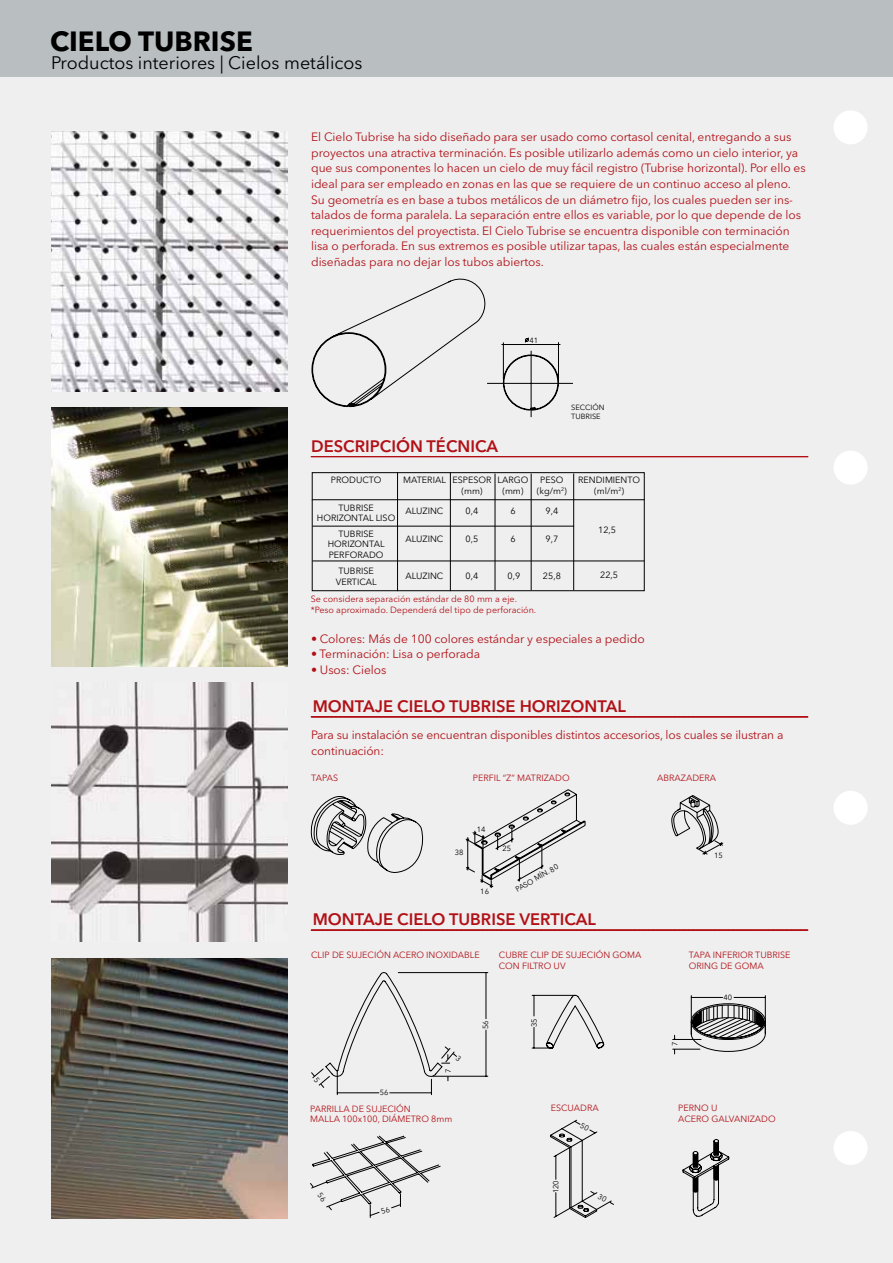
<style>
.page{position:relative;width:893px;height:1263px;background:#efeff0}
.page>*{position:absolute;margin:0;border:0;box-sizing:border-box;transform-origin:0 0}
.t1{font:700 27.6px "Avenir Next LT Pro";color:#000}
.t2{font:18px "Avenir Next LT Pro";color:#000}
.t3{font:600 16.5px "Avenir Next LT Pro";color:#b11116}
.t4{font:12px/15.6px "Avenir Next LT Pro";letter-spacing:-.005em;color:#b11116}
.t5{font:9px/10.8px "Avenir Next LT Pro";color:#b11116}
.t6{font:9px/10.8px "Avenir Next LT Pro";color:#000;text-align:center}
.t7{font:7.5px/9px "Avenir Next LT Pro";color:#000}
</style>
<div class="page">
<div style="left:0;top:0;width:893px;height:77px;background:#b9bec1"></div>
<div style="left:833px;top:110px;width:35px;height:34px;background:#fff;border-radius:50%"></div>
<div style="left:833px;top:451px;width:35px;height:34px;background:#fff;border-radius:50%"></div>
<div style="left:833px;top:791px;width:35px;height:34px;background:#fff;border-radius:50%"></div>
<div style="left:833px;top:1131px;width:35px;height:34px;background:#fff;border-radius:50%"></div>
<img style="left:51px;top:958px;width:237px;height:260px">
<img style="left:51px;top:407px;width:237px;height:260px">
<img style="left:51px;top:132px;width:237px;height:259px">
<img style="left:51px;top:683px;width:237px;height:259px">
<svg style="left:311px;top:456px;width:497px;height:1px"></svg>
<svg style="left:311px;top:716px;width:497px;height:2px"></svg>
<svg style="left:311px;top:278px;width:175px;height:129px"></svg>
<hr style="left:531px;top:351px;width:1px;height:66px;background:#000">
<hr style="left:487px;top:383px;width:86px;height:1px;background:#000">
<svg style="left:503px;top:355px;width:56px;height:55px"></svg>
<hr style="left:503px;top:342px;width:1px;height:37px;background:#000">
<hr style="left:558px;top:342px;width:1px;height:37px;background:#000">
<hr style="left:501px;top:344px;width:59px;height:1px;background:#000">
<svg style="left:524px;top:337px;width:5px;height:6px"></svg>
<svg style="left:310px;top:796px;width:113px;height:77px"></svg>
<svg style="left:466px;top:789px;width:120px;height:99px"></svg>
<svg style="left:671px;top:795px;width:52px;height:60px"></svg>
<div style="left:312px;top:472px;width:333px;height:119px;border:1px solid #000"></div>
<hr style="left:312px;top:499px;width:333px;height:1px;background:#000">
<hr style="left:397px;top:472px;width:1px;height:119px;background:#000">
<hr style="left:450px;top:472px;width:1px;height:119px;background:#000">
<hr style="left:495px;top:474px;width:1px;height:116px;background:#000">
<hr style="left:531px;top:474px;width:1px;height:116px;background:#000">
<hr style="left:573px;top:474px;width:1px;height:116px;background:#000">
<hr style="left:312px;top:526px;width:262px;height:1px;background:#000">
<hr style="left:312px;top:561px;width:332px;height:1px;background:#000">
<svg style="left:311px;top:929px;width:497px;height:2px"></svg>
<svg style="left:682px;top:1139px;width:47px;height:78px"></svg>
<hr style="left:398px;top:972px;width:90px;height:1px;background:#000">
<hr style="left:433px;top:1076px;width:55px;height:1px;background:#000">
<hr style="left:486px;top:973px;width:1px;height:46px;background:#000">
<hr style="left:486px;top:1030px;width:1px;height:46px;background:#000">
<svg style="left:532px;top:995px;width:72px;height:53px"></svg>
<hr style="left:691px;top:995px;width:1px;height:38px;background:#000">
<hr style="left:765px;top:995px;width:1px;height:38px;background:#000">
<hr style="left:691px;top:997px;width:31px;height:1px;background:#000">
<hr style="left:734px;top:997px;width:31px;height:1px;background:#000">
<svg style="left:673px;top:1003px;width:92px;height:51px"></svg>
<svg style="left:311px;top:972px;width:175px;height:123px"></svg>
<svg style="left:310px;top:1135px;width:131px;height:83px"></svg>
<svg style="left:550px;top:1120px;width:64px;height:98px"></svg>
<h1 class="t1" style="left:50px;top:24px;width:204px">CIELO TUBRISE</h1>
<h2 class="t2" style="left:51px;top:52px;width:313px">Productos interiores | Cielos metálicos</h2>
<p class="t4" style="left:311px;top:129px;width:496px">El Cielo Tubrise ha sido diseñado para ser usado como cortasol cenital, entregando a sus proyectos una atractiva terminación. Es posible utilizarlo además como un cielo interior, ya que sus componentes lo hacen un cielo de muy fácil registro (Tubrise horizontal). Por ello es ideal para ser empleado en zonas en las que se requiere de un continuo acceso al pleno.<br>Su geometría es en base a tubos metálicos de un diámetro fijo, los cuales pueden ser ins&shy;talados de forma paralela. La separación entre ellos es variable, por lo que depende de los requerimientos del proyectista. El Cielo Tubrise se encuentra disponible con terminación lisa o perforada. En sus extremos es posible utilizar tapas, las cuales están especialmente diseñadas para no dejar los tubos abiertos.</p>
<p class="t7" style="left:529px;top:336px;width:10px">41</p>
<h3 class="t3" style="left:311px;top:437px;width:188px">DESCRIPCIÓN TÉCNICA</h3>
<p class="t7" style="left:571px;top:402px;width:35px">SECCIÓN<br>TUBRISE</p>
<p class="t6" style="left:331px;top:474px;width:52px">PRODUCTO</p>
<p class="t6" style="left:317px;top:502px;width:80px">TUBRISE<br>HORIZONTAL LISO</p>
<p class="t6" style="left:452px;top:474px;width:41px">ESPESOR (mm)</p>
<p class="t6" style="left:578px;top:474px;width:63px">RENDIMIENTO (ml/m<sup>2</sup>)</p>
<p class="t6" style="left:497px;top:474px;width:32px">LARGO (mm)</p>
<p class="t6" style="left:537px;top:474px;width:31px">PESO (kg/m<sup>2</sup>)</p>
<p class="t6" style="left:403px;top:474px;width:44px">MATERIAL</p>
<p class="t6" style="left:405px;top:506px;width:39px">ALUZINC</p>
<p class="t6" style="left:466px;top:506px;width:14px">0,4</p>
<p class="t6" style="left:510px;top:506px;width:7px">6</p>
<p class="t6" style="left:546px;top:506px;width:14px">9,4</p>
<p class="t6" style="left:328px;top:528px;width:58px">TUBRISE<br>HORIZONTAL<br>PERFORADO</p>
<p class="t6" style="left:405px;top:533px;width:39px">ALUZINC</p>
<p class="t6" style="left:466px;top:533px;width:14px">0,5</p>
<p class="t6" style="left:510px;top:533px;width:7px">6</p>
<p class="t6" style="left:546px;top:533px;width:14px">9,7</p>
<p class="t6" style="left:598px;top:525px;width:19px">12,5</p>
<p class="t6" style="left:336px;top:565px;width:42px;text-align:left">TUBRISE<br>VERTICAL</p>
<p class="t6" style="left:405px;top:571px;width:39px">ALUZINC</p>
<p class="t6" style="left:466px;top:571px;width:14px">0,4</p>
<p class="t6" style="left:507px;top:571px;width:14px">0,9</p>
<p class="t6" style="left:543px;top:571px;width:19px">25,8</p>
<p class="t6" style="left:600px;top:569px;width:19px">22,5</p>
<p class="t5" style="left:311px;top:593px;width:227px">Se considera separación estándar de 80 mm a eje. *Peso aproximado. Dependerá del tipo de perforación.</p>
<p class="t4" style="left:311px;top:631px;width:335px">• Colores: Más de 100 colores estándar y especiales a pedido</p>
<p class="t4" style="left:311px;top:646px;width:171px">• Terminación: Lisa o perforada</p>
<p class="t4" style="left:311px;top:662px;width:77px">• Usos: Cielos</p>
<h3 class="t3" style="left:313px;top:696px;width:315px">MONTAJE CIELO TUBRISE HORIZONTAL</h3>
<p class="t4" style="left:311px;top:727px;width:474px">Para su instalación se encuentran disponibles distintos accesorios, los cuales se ilustran a continuación:</p>
<p class="t5" style="left:311px;top:772px;width:28px">TAPAS</p>
<p class="t5" style="left:473px;top:772px;width:98px">PERFIL “Z” MATRIZADO</p>
<p class="t5" style="left:657px;top:772px;width:60px">ABRAZADERA</p>
<p class="t7" style="left:455px;top:848px;width:10px">38</p>
<p class="t7" style="left:477px;top:825px;width:10px">14</p>
<p class="t7" style="left:480px;top:886px;width:10px">16</p>
<p class="t7" style="left:503px;top:843px;width:10px">25</p>
<p class="t7" style="left:514px;top:886px;width:50px;rotate:-30deg">PASO MÍN. 80</p>
<h3 class="t3" style="left:313px;top:909px;width:285px">MONTAJE CIELO TUBRISE VERTICAL</h3>
<p class="t5" style="left:311px;top:950px;width:170px">CLIP DE SUJECIÓN ACERO INOXIDABLE</p>
<p class="t5" style="left:499px;top:950px;width:144px">CUBRE CLIP DE SUJECIÓN GOMA<br>CON FILTRO UV</p>
<p class="t7" style="left:380px;top:1088px;width:10px">56</p>
<p class="t7" style="left:444px;top:1073px;width:6px;rotate:-90deg">7</p>
<p class="t7" style="left:481px;top:1029px;width:10px;rotate:-90deg">56</p>
<p class="t7" style="left:530px;top:1027px;width:10px;rotate:-90deg">35</p>
<p class="t5" style="left:310px;top:1103px;width:144px">PARRILLA DE SUJECIÓN<br>MALLA 100x100, DIÁMETRO 8mm</p>
<p class="t5" style="left:551px;top:1102px;width:49px">ESCUADRA</p>
<p class="t7" style="left:714px;top:850px;width:10px">15</p>
<p class="t5" style="left:689px;top:950px;width:103px">TAPA INFERIOR TUBRISE<br>ORING DE GOMA</p>
<p class="t7" style="left:670px;top:1046px;width:6px;rotate:-90deg">7</p>
<p class="t7" style="left:723px;top:993px;width:10px">40</p>
<p class="t5" style="left:678px;top:1102px;width:99px">PERNO U<br>ACERO GALVANIZADO</p>
<p class="t7" style="left:551px;top:1193px;width:15px;rotate:-90deg">120</p>
</div>
